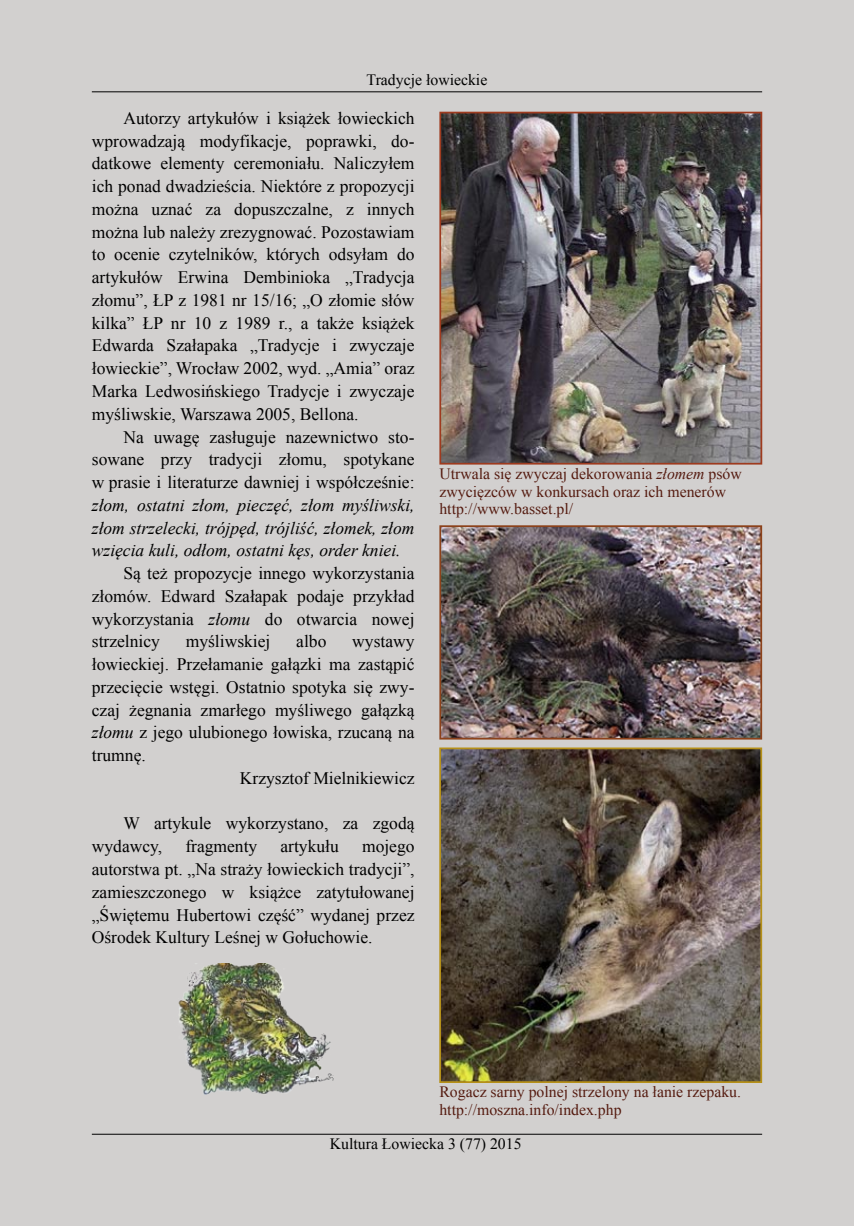
<style>
.page{position:relative;width:854px;height:1226px;background:#fff}
.page>*{position:absolute;margin:0;border:0;box-sizing:border-box;transform-origin:0 0}
.t1{font:17.5px/22.8px "Times New Roman";color:#000;text-align:justify}
.t2{font:italic 17.5px/22.8px "Times New Roman";color:#000;text-align:justify}
.t3{font:15.75px/17.5px "Times New Roman";color:#551b10}
.t4{font:15.75px "Times New Roman";color:#000}
.s1{font-style:normal}
.s2{font-style:italic}
</style>
<div class="page">
<div style="left:0;top:0;width:853px;height:1225px;background:#d2d0cf"></div>
<hr style="left:92px;top:91px;width:669px;height:1px;background:#000">
<img style="left:442px;top:115px;width:317px;height:346px">
<div style="left:439px;top:112px;width:323px;height:352px;border:2px solid #9e3b1f"></div>
<img style="left:442px;top:528px;width:316px;height:208px">
<div style="left:439px;top:525px;width:322px;height:214px;border:2px solid #8c421b"></div>
<img style="left:442px;top:750px;width:316px;height:329px">
<div style="left:439px;top:747px;width:322px;height:335px;border:2px solid #b59019"></div>
<hr style="left:92px;top:1133px;width:669px;height:1px;background:#000">
<img style="left:178px;top:963px;width:156px;height:132px">
<p class="t4" style="left:366px;top:69px;width:122px">Tradycje łowieckie</p>
<p class="t1" style="left:92px;top:106px;width:324px;text-indent:32px">Autorzy artykułów i książek łowieckich wprowadzają modyfikacje, poprawki, do&shy;datkowe elementy ceremoniału. Naliczyłem ich ponad dwadzieścia. Niektóre z propozycji można uznać za dopuszczalne, z innych można lub należy zrezygnować. Pozostawiam to ocenie czytelników, których odsyłam do artykułów Erwina Dembinioka „Tradycja złomu”, ŁP z 1981 nr 15/16; „O złomie słów kilka” ŁP nr 10 z 1989 r., a także książek Edwarda Szałapaka „Tradycje i zwyczaje łowieckie”, Wrocław 2002, wyd. „Amia” oraz Marka Ledwosińskiego Tradycje i zwyczaje myśliwskie, Warszawa 2005, Bellona.</p>
<p class="t2" style="left:92px;top:425px;width:324px;text-indent:32px"><span class="s1">Na uwagę zasługuje nazewnictwo sto&shy;sowane przy tradycji złomu, spotykane w prasie i literaturze dawniej i współcześnie: </span>złom, ostatni złom, pieczęć, złom myśliwski, złom strzelecki, trójpęd, trójliść, złomek, złom wzięcia kuli, odłom, ostatni kęs, order kniei.</p>
<p class="t1" style="left:92px;top:561px;width:324px;text-indent:32px">Są też propozycje innego wykorzystania złomów. Edward Szałapak podaje przykład wykorzystania <span class="s2">złomu</span> do otwarcia nowej strzelnicy</p>
<p class="t3" style="left:439px;top:465px;width:304px">Utrwala się zwyczaj dekorowania <span class="s2">złomem</span> psów zwycięzców w konkursach oraz ich menerów</p>
<p class="t3" style="left:439px;top:500px;width:135px">http://www.basset.pl/</p>
<p class="t1" style="left:186px;top:629px;width:86px">myśliwskiej</p>
<p class="t1" style="left:296px;top:629px;width:32px">albo</p>
<p class="t1" style="left:92px;top:629px;width:324px;text-indent:260px">wystawy łowieckiej. Przełamanie gałązki ma zastąpić przecięcie wstęgi. Ostatnio spotyka się zwy&shy;czaj żegnania zmarłego myśliwego gałązką <span class="s2">złomu</span> z jego ulubionego łowiska, rzucaną na trumnę.</p>
<p class="t1" style="left:240px;top:766px;width:176px">Krzysztof Mielnikiewicz</p>
<p class="t1" style="left:92px;top:811px;width:324px;text-indent:32px">W artykule wykorzystano, za zgodą wydawcy,</p>
<p class="t1" style="left:92px;top:834px;width:324px;text-indent:270px">mojego autorstwa pt. „Na straży łowieckich tradycji”, zamieszczonego w książce zatytułowanej „Świętemu Hubertowi część” wydanej przez Ośrodek Kultury Leśnej w Gołuchowie.</p>
<p class="t1" style="left:185px;top:834px;width:73px">fragmenty</p>
<p class="t1" style="left:280px;top:834px;width:60px">artykułu</p>
<p class="t3" style="left:439px;top:1082px;width:303px">Rogacz sarny polnej strzelony na łanie rzepaku.</p>
<p class="t3" style="left:439px;top:1100px;width:184px">http://moszna.info/index.php</p>
<p class="t4" style="left:330px;top:1133px;width:193px">Kultura Łowiecka 3 (77) 2015</p>
</div>
